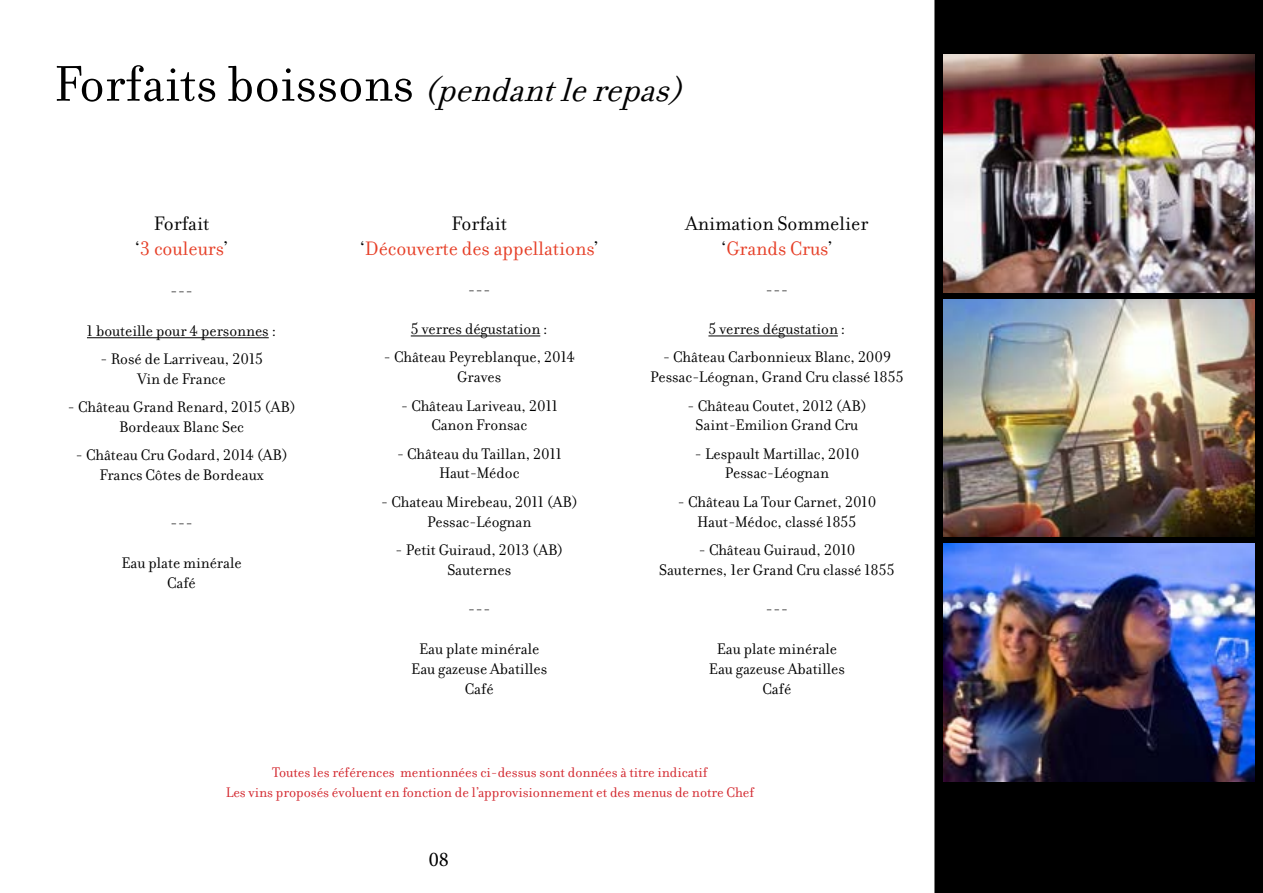
<style>
.page{position:relative;width:1263px;height:893px;background:#fff}
.page>*{position:absolute;margin:0;border:0;box-sizing:border-box;transform-origin:0 0}
.t1{font:54px "Filosofia Lining OT";color:#000}
.t2{font:21px/25.2px "Filosofia Lining OT";color:#000;text-align:center}
.t3{font:21px/25.2px "Filosofia Lining OT";color:#e63e26;text-align:center}
.t4{font:21px "Minion Pro";color:#000}
.t5{font:16.5px/19.8px "Filosofia Lining OT";color:#000;text-align:center}
.t6{font:15px/19.8px "Filosofia Lining OT";color:#d2232a;text-align:center}
.s1{font-style:italic;font-size:36px}
.s2{color:#e63e26}
.s3{color:#000}
</style>
<div class="page">
<div style="left:935px;top:1px;width:327px;height:891px;background:#000"></div>
<div style="left:934px;top:0;width:329px;height:893px;border:2px solid #000"></div>
<hr style="left:87px;top:337px;width:182px;height:1px;background:#000">
<hr style="left:411px;top:336px;width:129px;height:1px;background:#000">
<hr style="left:708px;top:336px;width:130px;height:1px;background:#000">
<img style="left:943px;top:54px;width:311px;height:238px">
<img style="left:943px;top:299px;width:311px;height:238px">
<img style="left:943px;top:544px;width:311px;height:237px">
<h1 class="t1" style="left:54px;top:54px;width:640px">Forfaits boissons <span class="s1">(pendantlerepas)</span></h1>
<p class="t2" style="left:135px;top:211px;width:95px">Forfait<br>‘<span class="s2">3 couleurs</span>’</p>
<p class="t5" style="left:170px;top:281px;width:24px">---</p>
<p class="t5" style="left:87px;top:321px;width:191px">1 bouteille pour 4 personnes :</p>
<p class="t5" style="left:100px;top:349px;width:164px">- Rosé de Larriveau, 2015<br>Vin de France</p>
<p class="t5" style="left:68px;top:397px;width:229px">- Château Grand Renard, 2015 (AB)<br>Bordeaux Blanc Sec</p>
<p class="t5" style="left:76px;top:446px;width:214px">- Château Cru Godard, 2014 (AB)<br>Francs Côtes de Bordeaux</p>
<p class="t5" style="left:170px;top:513px;width:24px">---</p>
<p class="t5" style="left:121px;top:553px;width:122px">Eau plate minérale<br>Café</p>
<p class="t3" style="left:360px;top:211px;width:241px"><span class="s3">Forfait<br>‘</span>Découverte des appellations<span class="s3">’</span></p>
<p class="t5" style="left:468px;top:280px;width:24px">---</p>
<p class="t5" style="left:411px;top:319px;width:138px">5 verres dégustation :</p>
<p class="t5" style="left:383px;top:348px;width:193px">- Château Peyreblanque, 2014<br>Graves</p>
<p class="t5" style="left:401px;top:396px;width:159px">- Château Lariveau, 2011<br>Canon Fronsac</p>
<p class="t5" style="left:397px;top:444px;width:167px">- Château du Taillan, 2011<br>Haut-Médoc</p>
<p class="t5" style="left:381px;top:492px;width:198px">- Chateau Mirebeau, 2011 (AB)<br>Pessac-Léognan</p>
<p class="t5" style="left:395px;top:540px;width:169px">- Petit Guiraud, 2013 (AB)<br>Sauternes</p>
<p class="t5" style="left:468px;top:599px;width:24px">---</p>
<p class="t5" style="left:411px;top:639px;width:137px">Eau plate minérale<br>Eau gazeuse Abatilles<br>Café</p>
<p class="t2" style="left:685px;top:211px;width:184px">Animation Sommelier ‘<span class="s2">Grands Crus</span>’</p>
<p class="t5" style="left:765px;top:280px;width:24px">---</p>
<p class="t5" style="left:708px;top:319px;width:138px">5 verres dégustation :</p>
<p class="t5" style="left:650px;top:348px;width:255px">- Château Carbonnieux Blanc, 2009<br>Pessac-Léognan, Grand Cru classé 1855</p>
<p class="t5" style="left:687px;top:396px;width:181px">- Château Coutet, 2012 (AB)<br>Saint-Emilion Grand Cru</p>
<p class="t5" style="left:694px;top:444px;width:166px">- Lespault Martillac, 2010<br>Pessac-Léognan</p>
<p class="t5" style="left:677px;top:492px;width:200px">- Château La Tour Carnet, 2010<br>Haut-Médoc, classé 1855</p>
<p class="t5" style="left:659px;top:540px;width:237px">- Château Guiraud, 2010<br>Sauternes, 1er Grand Cru classé 1855</p>
<p class="t5" style="left:765px;top:599px;width:24px">---</p>
<p class="t5" style="left:709px;top:639px;width:137px">Eau plate minérale<br>Eau gazeuse Abatilles<br>Café</p>
<p class="t6" style="left:226px;top:762px;width:530px">Toutes les références mentionnées ci-dessus sont données à titre indicatif<br>Les vins proposés évoluent en fonction de l’approvisionnement et des menus de notre Chef</p>
<p class="t4" style="left:429px;top:845px;width:22px">08</p>
</div>
